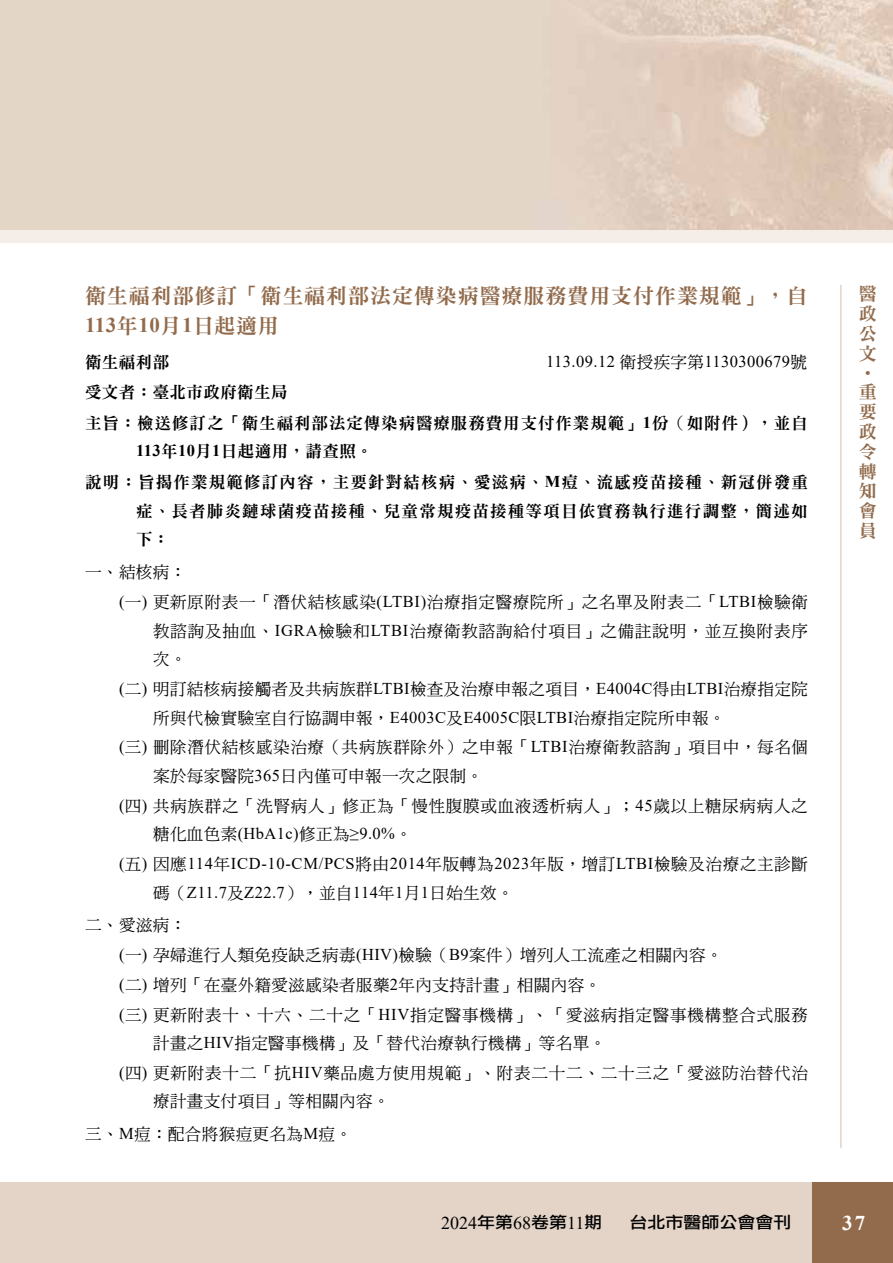
<style>
.page{position:relative;width:893px;height:1263px;background:#fff}
.page>*{position:absolute;margin:0;border:0;box-sizing:border-box;transform-origin:0 0}
.t1{font:21px "DFN Ming W9 WIN BF";letter-spacing:.045em;color:#926b4c}
.t2{font:700 21px "Times New Roman";color:#926b4c}
.t3{font:700 21px "Times New Roman";color:#fff}
.t4{font:18px/19.8px "DFN Ming W9 WIN BF";color:#926b4c;text-align:justify}
.t5{font:18px "Times New Roman";color:#000}
.t6{font:16.5px/30.6px "DF Ming W5 WIN BF";letter-spacing:.04em;color:#000}
.t7{font:16.5px/30.6px "DFN Ming W9 WIN BF";letter-spacing:.07em;color:#000}
.t8{font:16.5px "Times New Roman";letter-spacing:.025em;color:#000}
.t9{font:16.2px "DF Li Hei Md WIN BF";color:#000;scale:1.11 1}
.s1{font-family:"DFN Ming W9 WIN BF";font-weight:400}
.s2{font-family:"DF Ming W5 WIN BF"}
.s3{font-family:"Times New Roman";font-weight:700}
.s4{font-family:"Times New Roman"}
.s5{font-family:"DF Li Hei Md WIN BF";font-size:16.2px}
</style>
<div class="page">
<div style="left:0;top:230px;width:893px;height:12px;background:#f4ede8"></div>
<div style="left:0;top:1182px;width:833px;height:81px;background:#e3d4c7"></div>
<div style="left:812px;top:1182px;width:81px;height:81px;background:#926b4c"></div>
<hr style="left:840px;top:285px;width:1px;height:863px;background:#ddcbbd">
<p class="t1" style="left:85px;top:285px;width:724px">衛生福利部修訂「衛生福利部法定傳染病醫療服務費用支付作業規範」，自</p>
<p class="t2" style="left:85px;top:310px;width:195px">113<span class="s1">年</span>10<span class="s1">月</span>1<span class="s1">日起適用</span></p>
<p class="t7" style="left:85px;top:346px;width:86px">衛生福利部</p>
<p class="t8" style="left:546px;top:349px;width:262px">113.09.12 <span class="s2">衛授疾字第</span>1130300679<span class="s2">號</span></p>
<p class="t7" style="left:85px;top:377px;width:724px">受文者：臺北市政府衛生局<br>主旨：檢送修訂之「衛生福利部法定傳染病醫療服務費用支付作業規範」<span class="s3">1</span>份<span class="s2">（</span>如附件），並自</p>
<p class="t7" style="left:85px;top:436px;width:724px;text-indent:51px"><span class="s3">113</span>年<span class="s3">10</span>月<span class="s3">1</span>日起適用，請查照。<br>說明：旨揭作業規範修訂內容，主要針對結核病、愛滋病、<span class="s3">M</span>痘、流感疫苗接種、新冠併發重</p>
<p class="t7" style="left:136px;top:496px;width:673px;line-height:28.5px">症、長者肺炎鏈球菌疫苗接種、兒童常規疫苗接種等項目依實務執行進行調整，簡述如下：</p>
<p class="t6" style="left:119px;top:556px;width:690px;text-indent:-34px">一、結核病：<br><span class="s4">(</span>一<span class="s4">)</span> 更新原附表一「潛伏結核感染<span class="s4">(LTBI)</span>治療指定醫療院所」之名單及附表二「<span class="s4">LTBI</span>檢驗衛</p>
<p class="t6" style="left:153px;top:616px;width:656px">教諮詢及抽血、<span class="s4">IGRA</span>檢驗和<span class="s4">LTBI</span>治療衛教諮詢給付項目」之備註說明，並互換附表序</p>
<p class="t6" style="left:153px;top:644px;width:35px">次。</p>
<p class="t6" style="left:119px;top:674px;width:690px"><span class="s4">(</span>二<span class="s4">)</span> 明訂結核病接觸者及共病族群<span class="s4">LTBI</span>檢查及治療申報之項目，<span class="s4">E4004C</span>得由<span class="s4">LTBI</span>治療指定院</p>
<p class="t6" style="left:153px;top:702px;width:574px">所與代檢實驗室自行協調申報，<span class="s4">E4003C</span>及<span class="s4">E4005C</span>限<span class="s4">LTBI</span>治療指定院所申報。</p>
<p class="t6" style="left:119px;top:732px;width:690px"><span class="s4">(</span>三<span class="s4">)</span> 刪除潛伏結核感染治療（共病族群除外）之申報「<span class="s4">LTBI</span>治療衛教諮詢」項目中，每名個</p>
<p class="t6" style="left:153px;top:761px;width:332px">案於每家醫院<span class="s4">365</span>日內僅可申報一次之限制。</p>
<p class="t6" style="left:119px;top:790px;width:690px"><span class="s4">(</span>四<span class="s4">)</span> 共病族群之「洗腎病人」修正為「慢性腹膜或血液透析病人」；<span class="s4">45</span>歲以上糖尿病病人之</p>
<p class="t8" style="left:153px;top:822px;width:260px"><span class="s2">糖化血色素</span>(HbA1c)<span class="s2">修正為</span>≥9.0%<span class="s2">。</span></p>
<p class="t8" style="left:119px;top:852px;width:690px">(<span class="s2">五</span>) <span class="s2">因應</span>114<span class="s2">年</span>ICD-10-CM/PCS<span class="s2">將由</span>2014<span class="s2">年版轉為</span>2023<span class="s2">年版，增訂</span>LTBI<span class="s2">檢驗及治療之主診斷</span></p>
<p class="t8" style="left:153px;top:880px;width:362px"><span class="s2">碼（</span>Z11.7<span class="s2">及</span>Z22.7<span class="s2">），並自</span>114<span class="s2">年</span>1<span class="s2">月</span>1<span class="s2">日始生效。</span></p>
<p class="t6" style="left:85px;top:910px;width:103px">二、愛滋病：</p>
<p class="t6" style="left:119px;top:940px;width:605px"><span class="s4">(</span>一<span class="s4">)</span> 孕婦進行人類免疫缺乏病毒<span class="s4">(HIV)</span>檢驗（<span class="s4">B9</span>案件）增列人工流產之相關內容。</p>
<p class="t6" style="left:119px;top:969px;width:483px"><span class="s4">(</span>二<span class="s4">)</span> 增列「在臺外籍愛滋感染者服藥<span class="s4">2</span>年內支持計畫」相關內容。</p>
<p class="t6" style="left:119px;top:999px;width:690px"><span class="s4">(</span>三<span class="s4">)</span> 更新附表十、十六、二十之「<span class="s4">HIV</span>指定醫事機構」、「愛滋病指定醫事機構整合式服務</p>
<p class="t6" style="left:153px;top:1028px;width:454px">計畫之<span class="s4">HIV</span>指定醫事機構」及「替代治療執行機構」等名單。</p>
<p class="t6" style="left:119px;top:1058px;width:690px"><span class="s4">(</span>四<span class="s4">)</span> 更新附表十二「抗<span class="s4">HIV</span>藥品處方使用規範」、附表二十二、二十三之「愛滋防治替代治</p>
<p class="t6" style="left:153px;top:1086px;width:238px">療計畫支付項目」等相關內容。</p>
<p class="t6" style="left:85px;top:1119px;width:268px">三、 <span class="s4">M</span>痘：配合將猴痘更名為<span class="s4">M</span>痘。</p>
<p class="t4" style="left:859px;top:284px;width:19px">醫政公文</p>
<p class="t4" style="left:878px;top:364px;width:19px;rotate:90deg">•</p>
<p class="t4" style="left:859px;top:382px;width:19px">重要政令轉知會員</p>
<p class="t5" style="left:441px;top:1210px;width:163px">2024<span class="s5">年第</span>68<span class="s5">卷第</span>11<span class="s5">期</span></p>
<p class="t9" style="left:629px;top:1214px;width:147px">台北市醫師公會會刊</p>
<p class="t3" style="left:842px;top:1207px;width:25px">37</p>
</div>
